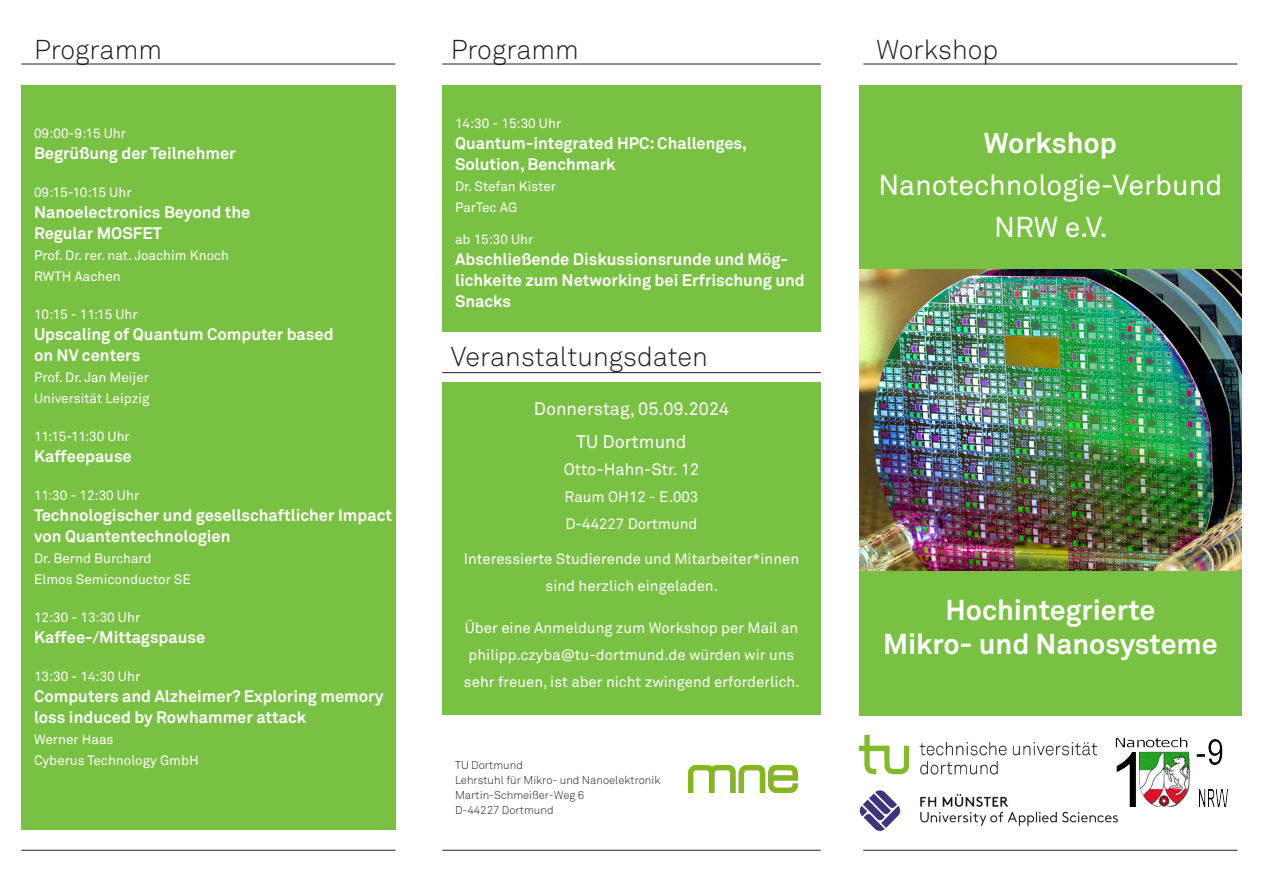
<style>
.page{position:relative;width:1263px;height:893px;background:#fff}
.page>*{position:absolute;margin:0;border:0;box-sizing:border-box;transform-origin:0 0}
.Rubrik{font:28.5px/42px "Akkurat Office";color:#fff;text-align:center}
.Rubrik-2{font:700 28.5px/34.2px "Akkurat Office";color:#fff;text-align:center}
.Rubrik-3{font:27px "Akkurat Light Office";color:#231f20}
.t1{font:18px "Akkurat Office";color:#fff}
.t2{font:700 16.5px/21px "Akkurat Office";color:#fff}
.t3{font:16.5px "Akkurat Office";color:#fff}
.t4{font:15px/27px "Akkurat Office";color:#fff;text-align:center}
.t5{font:13.5px/21px "Akkurat Office";color:#fff}
.TU_Adresse_Seite_6{font:11.25px "Akkurat Light Office";color:#231f20}
.s1{font-weight:700}
</style>
<div class="page">
<div style="left:21px;top:85px;width:374px;height:744px;background:#79c142"></div>
<img style="left:859px;top:774px;width:278px;height:76px">
<div style="left:442px;top:85px;width:379px;height:247px;background:#79c142"></div>
<div style="left:859px;top:85px;width:383px;height:630px;background:#79c142"></div>
<img style="left:1113px;top:737px;width:115px;height:70px">
<img style="left:859px;top:735px;width:237px;height:39px">
<div style="left:442px;top:382px;width:379px;height:333px;background:#79c142"></div>
<hr style="left:442px;top:372px;width:379px;height:1px;background:#231f20">
<img style="left:859px;top:269px;width:383px;height:302px">
<hr style="left:21px;top:64px;width:374px;height:1px;background:#231f20">
<hr style="left:21px;top:850px;width:374px;height:1px;background:#231f20">
<hr style="left:442px;top:64px;width:379px;height:1px;background:#231f20">
<hr style="left:442px;top:850px;width:379px;height:1px;background:#231f20">
<hr style="left:863px;top:64px;width:374px;height:1px;background:#231f20">
<hr style="left:863px;top:850px;width:374px;height:1px;background:#231f20">
<img style="left:689px;top:765px;width:108px;height:28px">
<p class="Rubrik-3" style="left:34px;top:33px;width:130px">Programm</p>
<p class="Rubrik-3" style="left:451px;top:33px;width:130px">Programm</p>
<p class="t5" style="left:34px;top:123px;width:94px">09:00-9:15 Uhr</p>
<p class="t2" style="left:34px;top:143px;width:203px">Begrüßung der Teilnehmer</p>
<p class="t5" style="left:34px;top:182px;width:99px">09:15-10:15 Uhr</p>
<p class="t2" style="left:34px;top:202px;width:218px">Nanoelectronics Beyond the<br>Regular MOSFET</p>
<p class="t5" style="left:34px;top:245px;width:197px">Prof. Dr. rer. nat. Joachim Knoch<br>RWTH Aachen</p>
<p class="t5" style="left:34px;top:304px;width:105px">10:15 - 11:15 Uhr</p>
<p class="t2" style="left:34px;top:324px;width:301px">Upscaling of Quantum Computer based on NV centers</p>
<p class="t5" style="left:34px;top:367px;width:117px">Prof. Dr. Jan Meijer<br>Universität Leipzig</p>
<p class="t5" style="left:34px;top:426px;width:97px">11:15-11:30 Uhr</p>
<p class="t2" style="left:34px;top:446px;width:99px">Kaffeepause</p>
<p class="t5" style="left:34px;top:485px;width:107px">11:30 - 12:30 Uhr</p>
<p class="t2" style="left:34px;top:505px;width:359px">Technologischer und gesellschaftlicher Impact von Quantentechnologien</p>
<p class="t5" style="left:34px;top:548px;width:158px">Dr. Bernd Burchard<br>Elmos Semiconductor SE</p>
<p class="t5" style="left:34px;top:607px;width:108px">12:30 - 13:30 Uhr</p>
<p class="t2" style="left:34px;top:627px;width:173px">Kaffee-/Mittagspause</p>
<p class="t5" style="left:34px;top:666px;width:108px">13:30 - 14:30 Uhr</p>
<p class="t2" style="left:34px;top:686px;width:351px">Computers and Alzheimer? Exploring memory loss induced by Rowhammer attack</p>
<p class="t5" style="left:34px;top:729px;width:166px">Werner Haas<br>Cyberus Technology GmbH</p>
<p class="t5" style="left:455px;top:113px;width:108px">14:30 - 15:30 Uhr</p>
<p class="t2" style="left:455px;top:133px;width:293px">Quantum-integrated HPC: Challenges,<br>Solution, Benchmark</p>
<p class="t5" style="left:455px;top:176px;width:103px">Dr. Stefan Kister<br>ParTec AG</p>
<p class="t5" style="left:455px;top:229px;width:80px">ab 15:30 Uhr</p>
<p class="t2" style="left:455px;top:249px;width:351px">Abschließende Diskussionsrunde und Mög&shy;lichkeite zum Networking bei Erfrischung und<br>Snacks</p>
<p class="Rubrik-3" style="left:451px;top:341px;width:259px">Veranstaltungsdaten</p>
<p class="t1" style="left:534px;top:398px;width:197px">Donnerstag, 05.09.2024</p>
<p class="t1" style="left:577px;top:431px;width:111px">TU Dortmund</p>
<p class="t3" style="left:564px;top:459px;width:137px">Otto-Hahn-Str. 12</p>
<p class="t4" style="left:565px;top:483px;width:135px;text-align:left">Raum OH12 - E.003<br>D-44227 Dortmund</p>
<p class="t4" style="left:464px;top:546px;width:337px">Interessierte Studierende und Mitarbeiter*innen sind herzlich eingeladen.</p>
<p class="t4" style="left:464px;top:615px;width:337px">Über eine Anmeldung zum Workshop per Mail an philipp.czyba@tu-dortmund.de würden wir uns sehr freuen, ist aber nicht zwingend erforderlich.</p>
<p class="TU_Adresse_Seite_6" style="left:455px;top:759px;width:69px">TU Dortmund</p>
<p class="TU_Adresse_Seite_6" style="left:455px;top:774px;width:207px">Lehrstuhl für Mikro- und Nanoelektronik</p>
<p class="TU_Adresse_Seite_6" style="left:455px;top:789px;width:131px">Martin-Schmeißer-Weg 6</p>
<p class="TU_Adresse_Seite_6" style="left:455px;top:804px;width:100px">D-44227 Dortmund</p>
<p class="Rubrik-3" style="left:876px;top:33px;width:124px">Workshop</p>
<p class="Rubrik" style="left:878px;top:122px;width:345px"><span class="s1">Workshop<br></span>Nanotechnologie-Verbund<br>NRW e.V.</p>
<p class="Rubrik-2" style="left:883px;top:593px;width:336px">Hochintegrierte<br>Mikro- und Nanosysteme</p>
</div>
